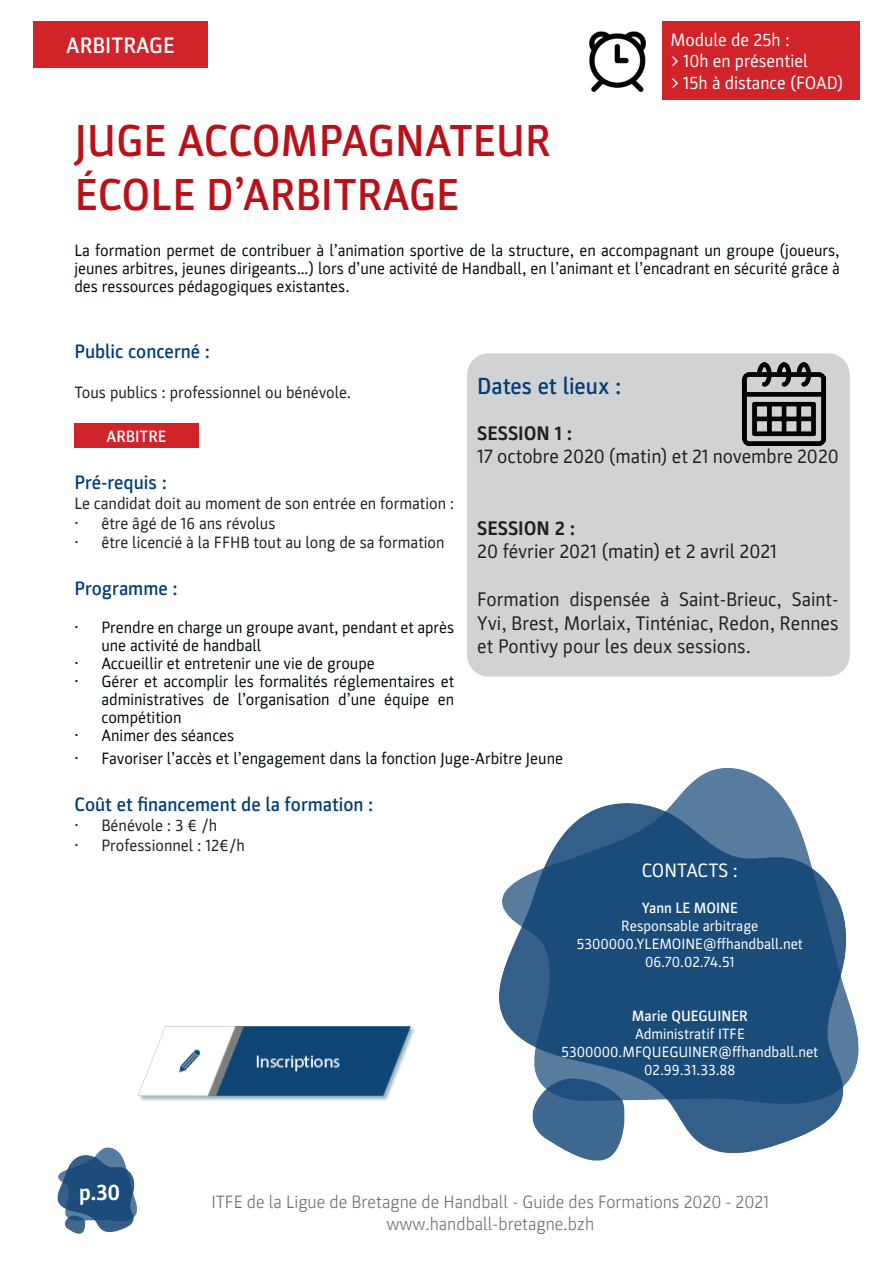
<style>
.page{position:relative;width:893px;height:1263px;background:#fff}
.page>*{position:absolute;margin:0;border:0;box-sizing:border-box;transform-origin:0 0}
.t1{font:500 45px/54px "Parka";color:#bb1018}
.t2{font:500 23.4px "Parka";color:#003d76}
.t3{font:500 22.5px "Parka";color:#fff}
.t4{font:700 22.5px "Parka";color:#fff}
.t5{font:19.8px/23.7px "Parka";color:#231f20;text-align:justify}
.t6{font:700 19.8px "Parka";color:#231f20}
.t7{font:500 19.5px "Parka";color:#003d76}
.t8{font:19.5px "Parka";color:#fff}
.t9{font:300 18px/21.6px "Parka";color:#6c6d70;text-align:center}
.t10{font:18px/21.6px "Parka";color:#fff}
.t11{font:16.5px/18px "Parka";color:#000c10;text-align:justify}
.t12{font:16.5px "Parka";color:#231f20}
.t13{font:500 16.5px "Parka";color:#fff}
.t14{font:15px/18px "Parka";color:#fff;text-align:center}
.t15{font:500 15px "Parka";color:#fff}
</style>
<div class="page">
<img style="left:57px;top:1147px;width:80px;height:87px">
<div style="left:33px;top:21px;width:175px;height:47px;background:#d1232a"></div>
<div style="left:662px;top:21px;width:198px;height:79px;background:#d1232a"></div>
<img style="left:589px;top:31px;width:57px;height:61px">
<img style="left:499px;top:768px;width:360px;height:393px">
<div style="left:74px;top:424px;width:124px;height:24px;background:#d1232a"></div>
<div style="left:467px;top:353px;width:383px;height:323px;background:#d1d2d4;border-radius:22px"></div>
<img style="left:742px;top:362px;width:83px;height:83px">
<img style="left:138px;top:1026px;width:277px;height:75px">
<h3 class="t3" style="left:66px;top:33px;width:110px">ARBITRAGE</h3>
<p class="t10" style="left:670px;top:29px;width:174px">Module de 25h :<br>&gt; 10h en présentiel<br>&gt; 15h à distance (FOAD)</p>
<h1 class="t1" style="left:75px;top:114px;width:478px">JUGE ACCOMPAGNATEUR<br>ÉCOLE D’ARBITRAGE</h1>
<p class="t11" style="left:74px;top:241px;width:767px">La formation permet de contribuer à l’animation sportive de la structure, en accompagnant un groupe (joueurs, jeunes arbitres, jeunes dirigeants…) lors d’une activité de Handball, en l’animant et l’encadrant en sécurité grâce à des ressources pédagogiques existantes.</p>
<p class="t7" style="left:74px;top:341px;width:137px">Public concerné :</p>
<p class="t12" style="left:74px;top:383px;width:278px">Tous publics : professionnel ou bénévole.</p>
<p class="t13" style="left:106px;top:427px;width:61px">ARBITRE</p>
<p class="t7" style="left:74px;top:471px;width:94px">Pré-requis :</p>
<p class="t12" style="left:74px;top:494px;width:381px">Le candidat doit au moment de son entrée en formation :</p>
<p class="t12" style="left:74px;top:514px;width:203px">• être âgé de 16 ans révolus</p>
<p class="t12" style="left:74px;top:534px;width:372px">• être licencié à la FFHB tout au long de sa formation</p>
<p class="t7" style="left:74px;top:578px;width:105px">Programme :</p>
<p class="t11" style="left:101px;top:618px;width:354px;text-indent:-27px">• Prendre en charge un groupe avant, pendant et après une activité de handball</p>
<p class="t11" style="left:74px;top:654px;width:302px">• Accueillir et entretenir une vie de groupe</p>
<p class="t11" style="left:101px;top:672px;width:354px;text-indent:-27px">• Gérer et accomplir les formalités réglementaires et administratives de l’organisation d’une équipe en compétition</p>
<p class="t11" style="left:74px;top:726px;width:162px">• Animer des séances</p>
<p class="t11" style="left:74px;top:750px;width:490px">• Favoriser l’accès et l’engagement dans la fonction Juge-Arbitre Jeune</p>
<p class="t7" style="left:74px;top:794px;width:301px">Coût et financement de la formation :</p>
<p class="t12" style="left:74px;top:816px;width:144px">• Bénévole : 3 € /h</p>
<p class="t12" style="left:74px;top:836px;width:172px">• Professionnel : 12€/h</p>
<h2 class="t2" style="left:477px;top:373px;width:146px">Dates et lieux :</h2>
<p class="t6" style="left:477px;top:422px;width:96px">SESSION 1 :</p>
<p class="t5" style="left:477px;top:445px;width:363px">17 octobre 2020 (matin) et 21 novembre 2020</p>
<p class="t6" style="left:477px;top:517px;width:99px">SESSION 2 :</p>
<p class="t5" style="left:477px;top:540px;width:301px">20 février 2021 (matin) et 2 avril 2021</p>
<p class="t5" style="left:477px;top:587px;width:363px">Formation dispensée à Saint-Brieuc, Saint-Yvi, Brest, Morlaix, Tinténiac, Redon, Rennes et Pontivy pour les deux sessions.</p>
<p class="t8" style="left:642px;top:859px;width:98px">CONTACTS :</p>
<p class="t15" style="left:642px;top:899px;width:98px">Yann LE MOINE</p>
<p class="t14" style="left:577px;top:917px;width:228px">Responsable arbitrage<br>5300000.YLEMOINE@ffhandball.net<br>06.70.02.74.51</p>
<h3 class="t4" style="left:79px;top:1179px;width:43px">p.30</h3>
<p class="t15" style="left:632px;top:1007px;width:117px">Marie QUEGUINER</p>
<p class="t14" style="left:561px;top:1025px;width:258px">Administratif ITFE<br>5300000.MFQUEGUINER@ffhandball.net<br>02.99.31.33.88</p>
<p class="t9" style="left:211px;top:1191px;width:559px">ITFE de la Ligue de Bretagne de Handball - Guide des Formations 2020 - 2021 www.handball-bretagne.bzh</p>
</div>
